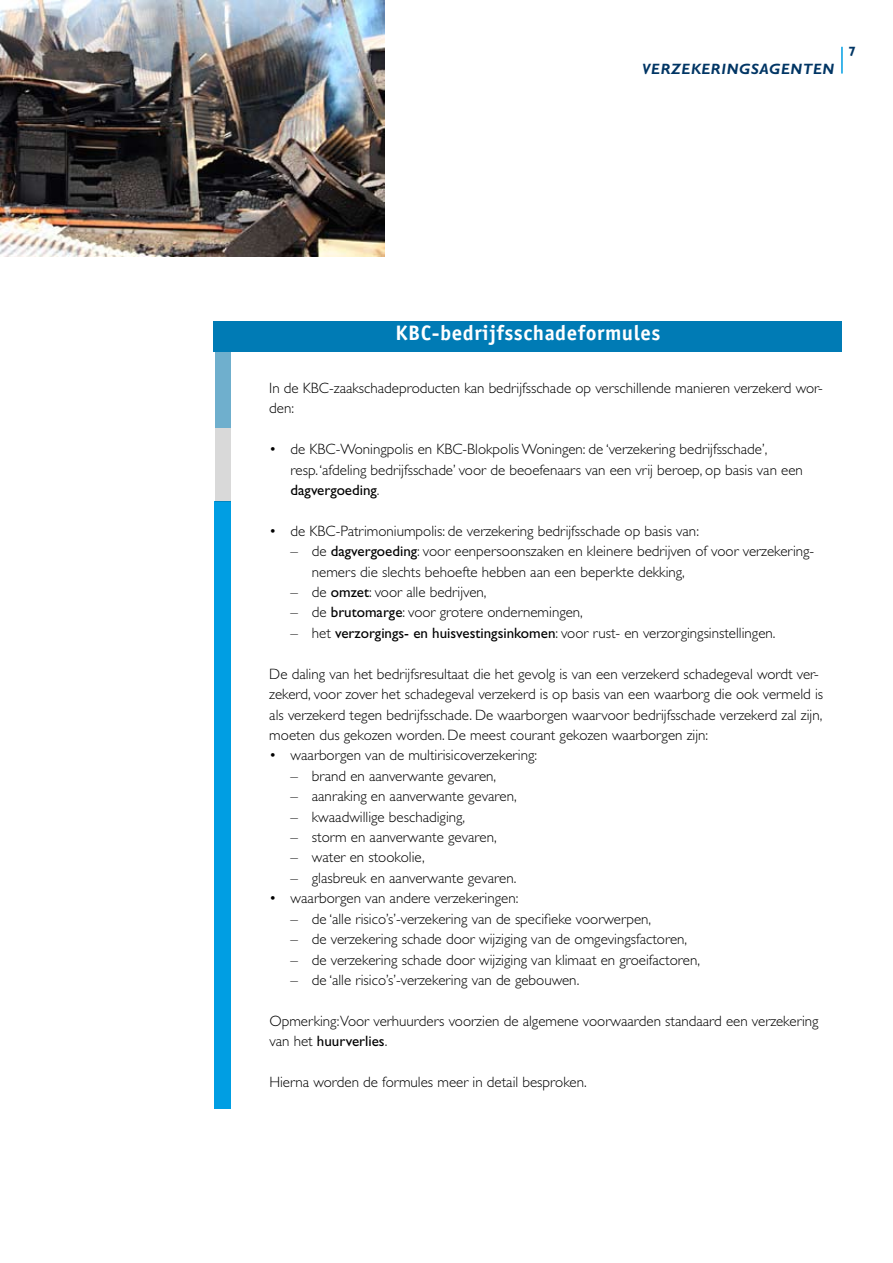
<style>
.page{position:relative;width:893px;height:1263px;background:#fff}
.page>*{position:absolute;margin:0;border:0;box-sizing:border-box;transform-origin:0 0}
.t1{font:700 21px "Officina Sans Std";letter-spacing:.025em;color:#fff}
.t2{font:300 15px/20.4px "Gill Sans Std";color:#000}
.t3{font:italic 700 15px "Gill Sans Std";letter-spacing:.05em;color:#003564}
.t4{font:700 condensed 13.5px "Gill Sans Std";color:#003564}
.s1{font-weight:400}
</style>
<div class="page">
<hr style="left:841px;top:47px;width:2px;height:27px;background:#009ee3">
<img style="left:0;top:0;width:384px;height:256px">
<div style="left:214px;top:321px;width:628px;height:31px;background:#007bb5"></div>
<div style="left:215px;top:502px;width:15px;height:606px;background:#009ee3"></div>
<div style="left:215px;top:426px;width:15px;height:76px;background:#d9d9d9"></div>
<div style="left:215px;top:353px;width:15px;height:75px;background:#6fafcd"></div>
<p class="t3" style="left:642px;top:60px;width:194px">VERZEKERINGSAGENTEN</p>
<p class="t4" style="left:849px;top:43px;width:9px">7</p>
<h1 class="t1" style="left:396px;top:320px;width:266px">KBC-bedrijfsschadeformules</h1>
<p class="t2" style="left:269px;top:378px;width:555px">In de KBC-zaakschadeproducten kan bedrijfsschade op verschillende manieren verzekerd wor&shy;den:</p>
<p class="t2" style="left:291px;top:439px;width:514px;text-indent:-21px">• de KBC-Woningpolis en KBC-Blokpolis Woningen: de ‘verzekering bedrijfsschade’,<br>resp. ‘afdeling bedrijfsschade’ voor de beoefenaars van een vrij beroep, op basis van een <span class="s1">dagvergoeding</span>.</p>
<p class="t2" style="left:269px;top:521px;width:431px">• de KBC-Patrimoniumpolis: de verzekering bedrijfsschade op basis van:</p>
<p class="t2" style="left:312px;top:541px;width:504px;text-indent:-21px">– de <span class="s1">dagvergoeding</span>: voor eenpersoonszaken en kleinere bedrijven of voor verzekering&shy;nemers die slechts behoefte hebben aan een beperkte dekking,</p>
<p class="t2" style="left:291px;top:582px;width:198px">– de <span class="s1">omzet</span>: voor alle bedrijven,</p>
<p class="t2" style="left:291px;top:602px;width:294px">– de <span class="s1">brutomarge</span>: voor grotere ondernemingen,</p>
<p class="t2" style="left:291px;top:623px;width:486px">– het <span class="s1">verzorgings- en huisvestingsinkomen</span>: voor rust- en verzorgingsinstellingen.</p>
<p class="t2" style="left:269px;top:664px;width:555px">De daling van het bedrijfsresultaat die het gevolg is van een verzekerd schadegeval wordt ver&shy;zekerd, voor zover het schadegeval verzekerd is op basis van een waarborg die ook vermeld is als verzekerd tegen bedrijfsschade. De waarborgen waarvoor bedrijfsschade verzekerd zal zijn, moeten dus gekozen worden. De meest courant gekozen waarborgen zijn:</p>
<p class="t2" style="left:269px;top:745px;width:269px">• waarborgen van de multirisicoverzekering:</p>
<p class="t2" style="left:291px;top:766px;width:207px">– brand en aanverwante gevaren,</p>
<p class="t2" style="left:291px;top:786px;width:228px">– aanraking en aanverwante gevaren,</p>
<p class="t2" style="left:291px;top:806px;width:176px">– kwaadwillige beschadiging,</p>
<p class="t2" style="left:291px;top:827px;width:208px">– storm en aanverwante gevaren,</p>
<p class="t2" style="left:291px;top:847px;width:136px">– water en stookolie,</p>
<p class="t2" style="left:291px;top:868px;width:227px">– glasbreuk en aanverwante gevaren.</p>
<p class="t2" style="left:269px;top:888px;width:251px">• waarborgen van andere verzekeringen:</p>
<p class="t2" style="left:291px;top:909px;width:362px">– de ‘alle risico’s’-verzekering van de specifieke voorwerpen,</p>
<p class="t2" style="left:291px;top:929px;width:398px">– de verzekering schade door wijziging van de omgevingsfactoren,</p>
<p class="t2" style="left:291px;top:949px;width:411px">– de verzekering schade door wijziging van klimaat en groeifactoren,</p>
<p class="t2" style="left:291px;top:970px;width:290px">– de ‘alle risico’s’-verzekering van de gebouwen.</p>
<p class="t2" style="left:269px;top:1011px;width:551px">Opmerking:Voor verhuurders voorzien de algemene voorwaarden standaard een verzekering van het <span class="s1">huurverlies</span>.</p>
<p class="t2" style="left:269px;top:1072px;width:319px">Hierna worden de formules meer in detail besproken.</p>
</div>
